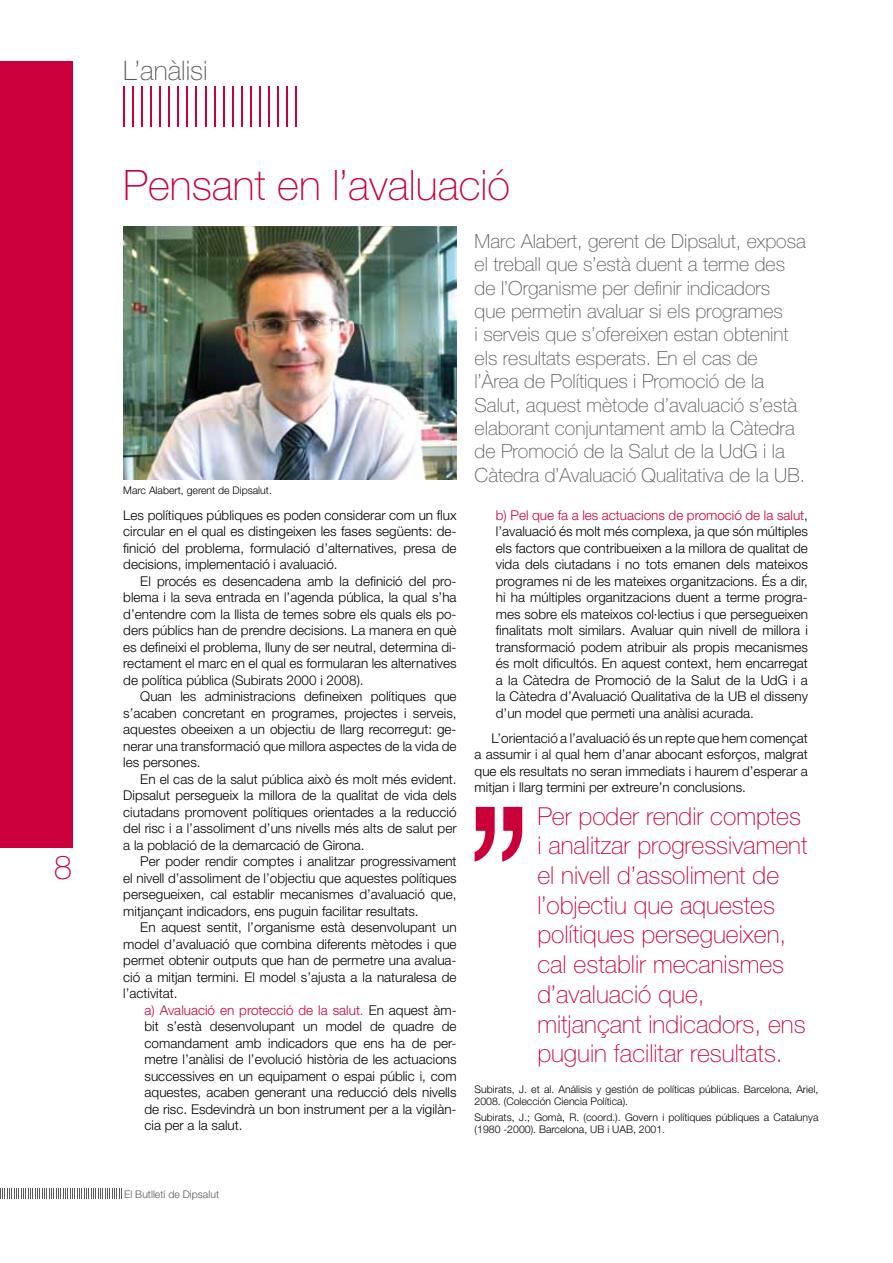
<style>
.page{position:relative;width:893px;height:1263px;background:#fff}
.page>*{position:absolute;margin:0;border:0;box-sizing:border-box;transform-origin:0 0}
.t1{font:100 42px "Helvetica Neue LT Std";color:#cb003a}
.t2{font:100 33px "Helvetica Neue LT Std";color:#cb003a}
.t3{font:100 27px "Helvetica Neue LT Std";color:#58585a}
.t4{font:100 24.75px/29.7px "Helvetica Neue LT Std";color:#cb003a}
.t5{font:100 19.5px/23.4px "Helvetica Neue LT Std";color:#58585a}
.t6{font:300 13.5px/16.5px "Helvetica Neue LT Std";color:#000;text-align:justify}
.t7{font:300 10.5px/12px "Helvetica Neue LT Std";color:#000}
.t8{font:300 10.5px "Helvetica Neue LT Std";color:#58585a}
.s1{color:#cb003a}
</style>
<div class="page">
<svg style="left:0;top:1189px;width:122px;height:10px"></svg>
<div style="left:0;top:61px;width:72px;height:787px;background:#cb003a"></div>
<hr style="left:123px;top:86px;width:2px;height:40px;background:#cb003a">
<hr style="left:132px;top:86px;width:2px;height:40px;background:#cb003a">
<hr style="left:141px;top:86px;width:2px;height:40px;background:#cb003a">
<hr style="left:150px;top:86px;width:2px;height:40px;background:#cb003a">
<hr style="left:159px;top:86px;width:2px;height:40px;background:#cb003a">
<hr style="left:169px;top:86px;width:1px;height:40px;background:#cb003a">
<hr style="left:178px;top:86px;width:1px;height:40px;background:#cb003a">
<hr style="left:187px;top:86px;width:1px;height:40px;background:#cb003a">
<hr style="left:196px;top:86px;width:1px;height:40px;background:#cb003a">
<hr style="left:205px;top:86px;width:1px;height:40px;background:#cb003a">
<hr style="left:214px;top:86px;width:1px;height:40px;background:#cb003a">
<hr style="left:223px;top:86px;width:1px;height:40px;background:#cb003a">
<hr style="left:232px;top:86px;width:1px;height:40px;background:#cb003a">
<hr style="left:241px;top:86px;width:1px;height:40px;background:#cb003a">
<hr style="left:250px;top:86px;width:2px;height:40px;background:#cb003a">
<hr style="left:259px;top:86px;width:2px;height:40px;background:#cb003a">
<hr style="left:268px;top:86px;width:2px;height:40px;background:#cb003a">
<hr style="left:277px;top:86px;width:2px;height:40px;background:#cb003a">
<hr style="left:286px;top:86px;width:2px;height:40px;background:#cb003a">
<hr style="left:295px;top:86px;width:2px;height:40px;background:#cb003a">
<svg style="left:475px;top:807px;width:20px;height:55px"></svg>
<svg style="left:502px;top:807px;width:20px;height:55px"></svg>
<img style="left:123px;top:227px;width:334px;height:253px">
<h2 class="t2" style="left:54px;top:848px;width:20px">8</h2>
<h3 class="t3" style="left:123px;top:55px;width:86px">L’anàlisi</h3>
<h1 class="t1" style="left:123px;top:161px;width:388px">Pensant en l’avaluació</h1>
<p class="t5" style="left:475px;top:229px;width:333px">Marc Alabert, gerent de Dipsalut, exposa el treball que s’està duent a terme des de l’Organisme per definir indicadors que permetin avaluar si els programes<br>i serveis que s’ofereixen estan obtenint els resultats esperats. En el cas de l’Àrea de Polítiques i Promoció de la Salut, aquest mètode d’avaluació s’està elaborant conjuntament amb la Càtedra de Promoció de la Salut de la UdG i la Càtedra d’Avaluació Qualitativa de la UB.</p>
<p class="t7" style="left:123px;top:484px;width:150px">Marc Alabert, gerent de Dipsalut.</p>
<p class="t6" style="left:123px;top:507px;width:335px">Les polítiques públiques es poden considerar com un flux circular en el qual es distingeixen les fases següents: de&shy;finició del problema, formulació d’alternatives, presa de decisions, implementació i avaluació.</p>
<p class="t6" style="left:123px;top:573px;width:335px;text-indent:17px">El procés es desencadena amb la definició del pro&shy;blema i la seva entrada en l’agenda pública, la qual s’ha d’entendre com la llista de temes sobre els quals els po&shy;ders públics han de prendre decisions. La manera en què es defineixi el problema, lluny de ser neutral, determina di&shy;rectament el marc en el qual es formularan les alternatives de política pública (Subirats 2000 i 2008).</p>
<p class="t6" style="left:123px;top:688px;width:335px;text-indent:17px">Quan les administracions defineixen polítiques que s’acaben concretant en programes, projectes i serveis, aquestes obeeixen a un objectiu de llarg recorregut: ge&shy;nerar una transformació que millora aspectes de la vida de les persones.</p>
<p class="t6" style="left:123px;top:770px;width:335px;text-indent:17px">En el cas de la salut pública això és molt més evident.<br>Dipsalut persegueix la millora de la qualitat de vida dels ciutadans promovent polítiques orientades a la reducció del risc i a l’assoliment d’uns nivells més alts de salut per a la població de la demarcació de Girona.</p>
<p class="t6" style="left:123px;top:853px;width:335px;text-indent:17px">Per poder rendir comptes i analitzar progressivament el nivell d’assoliment de l’objectiu que aquestes polítiques persegueixen, cal establir mecanismes d’avaluació que, mitjançant indicadors, ens puguin facilitar resultats.</p>
<p class="t6" style="left:123px;top:919px;width:335px;text-indent:17px">En aquest sentit, l’organisme està desenvolupant un model d’avaluació que combina diferents mètodes i que permet obtenir outputs que han de permetre una avalua&shy;ció a mitjan termini. El model s’ajusta a la naturalesa de l’activitat.</p>
<p class="t6" style="left:145px;top:1001px;width:314px"><span class="s1">a) Avaluació en protecció de la salut.</span> En aquest àm&shy;bit s’està desenvolupant un model de quadre de comandament amb indicadors que ens ha de per&shy;metre l’anàlisi de l’evolució història de les actuacions successives en un equipament o espai públic i, com aquestes, acaben generant una reducció dels nivells de risc. Esdevindrà un bon instrument per a la vigilàn&shy;cia per a la salut.</p>
<p class="t6" style="left:496px;top:506px;width:314px"><span class="s1">b) Pel que fa a les actuacions de promoció de la salut</span>, l’avaluació és molt més complexa, ja que són múltiples els factors que contribueixen a la millora de qualitat de vida dels ciutadans i no tots emanen dels mateixos programes ni de les mateixes organitzacions. És a dir, hi ha múltiples organitzacions duent a terme progra&shy;mes sobre els mateixos col·lectius i que persegueixen finalitats molt similars. Avaluar quin nivell de millora i transformació podem atribuir als propis mecanismes és molt dificultós. En aquest context, hem encarregat a la Càtedra de Promoció de la Salut de la UdG i a la Càtedra d’Avaluació Qualitativa de la UB el disseny d’un model que permeti una anàlisi acurada.</p>
<p class="t6" style="left:475px;top:729px;width:335px;text-indent:17px">L’orientació a l’avaluació és un repte que hem començat a assumir i al qual hem d’anar abocant esforços, malgrat que els resultats no seran immediats i haurem d’esperar a mitjan i llarg termini per extreure’n conclusions.</p>
<h3 class="t4" style="left:537px;top:801px;width:272px">Per poder rendir comptes i analitzar progressivament el nivell d’assoliment de l’objectiu que aquestes polítiques persegueixen, cal establir mecanismes d’avaluació que, mitjançant indicadors, ens puguin facilitar resultats.</h3>
<p class="t7" style="left:475px;top:1083px;width:345px">Subirats, J. et al. Análisis y gestión de políticas públicas. Barcelona, Ariel,<br>2008. (Colección Ciencia Política).</p>
<p class="t7" style="left:475px;top:1111px;width:345px">Subirats, J.; Gomà, R. (coord.). Govern i polítiques públiques a Catalunya (1980 -2000). Barcelona, UB i UAB, 2001.</p>
<p class="t8" style="left:124px;top:1187px;width:96px">El Butlletí de Dipsalut</p>
</div>
